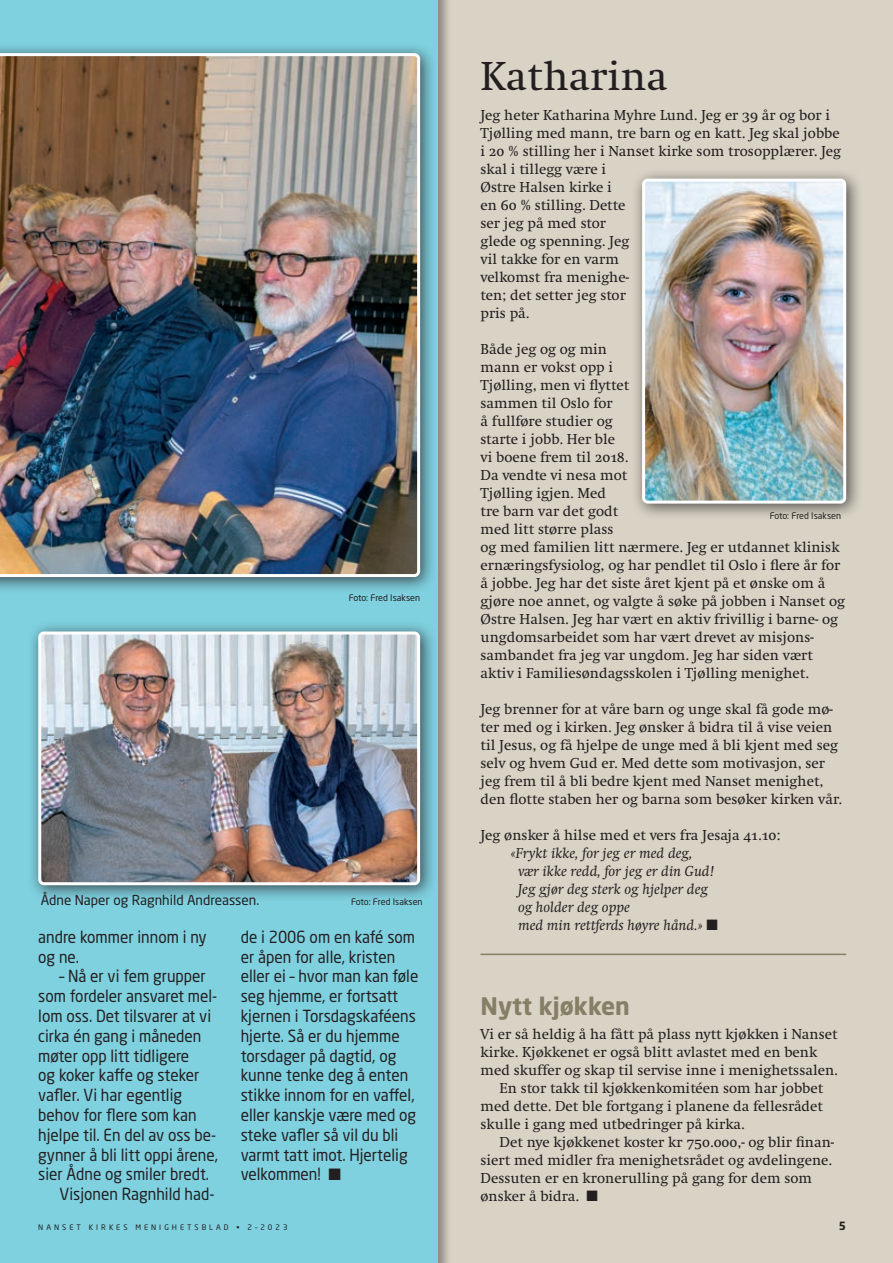
<style>
.page{position:relative;width:893px;height:1263px;background:#d8d3c5}
.page>*{position:absolute;margin:0;border:0;box-sizing:border-box;transform-origin:0 0}
.Tekst{font:42px "Swift POW";color:#231f20}
.Notis_tittel{font:700 24px "Neo Sans";color:#877e66}
.Tekst-2{font:16.5px/19.8px "Neo Sans Std";color:#231f20;scale:.93 1}
.Tekst-3{font:15px/18px "Swift POW";color:#231f20}
.Tekst_m_innrykk{font:15px/18px "Swift POW";color:#231f20;text-align:justify}
.Tekst-4{font:italic 15px "Swift POW";color:#231f20}
.Bilde{font:13.5px "Neo Sans Std";color:#231f20}
.t1{font:700 11.25px "Neo Sans";color:#231f20}
.Bilde-2{font:9px "Neo Sans Std";color:#231f20}
.t2{font:7.5px "Neo Sans Std";letter-spacing:.4em;color:#231f20}
</style>
<div class="page">
<div style="left:0;top:0;width:452px;height:1263px;background:#231f20;opacity:.41"></div>
<div style="left:0;top:0;width:438px;height:1263px;background:#7fd1e0"></div>
<div style="left:27px;top:620px;width:410px;height:282px;background:#231f20;opacity:.75"></div>
<img style="left:42px;top:635px;width:374px;height:246px">
<div style="left:38px;top:631px;width:382px;height:254px;border:3px solid #fff;border-radius:4px"></div>
<div style="left:0;top:42px;width:437px;height:552px;background:#231f20;opacity:.75"></div>
<img style="left:0;top:53px;width:420px;height:524px">
<div style="left:631px;top:167px;width:232px;height:353px;background:#231f20;opacity:.75"></div>
<img style="left:646px;top:183px;width:196px;height:317px">
<div style="left:642px;top:179px;width:204px;height:325px;border:3px solid #fff;border-radius:4px"></div>
<hr style="left:480px;top:954px;width:366px;height:1px;background:#877e66">
<p class="Bilde-2" style="left:349px;top:593px;width:73px">Foto: Fred Isaksen</p>
<p class="Bilde" style="left:41px;top:891px;width:220px">Ådne Naper og Ragnhild Andreassen.</p>
<p class="Bilde-2" style="left:351px;top:896px;width:73px">Foto: Fred Isaksen</p>
<p class="Tekst-2" style="left:38px;top:926px;width:183px">andre kommer innom i ny og ne.</p>
<p class="Tekst-2" style="left:38px;top:966px;width:195px;text-indent:21px">– Nå er vi fem grupper som fordeler ansvaret mel&shy;lom oss. Det tilsvarer at vi cirka én gang i måneden møter opp litt tidligere<br>og koker kaffe og steker vafler. Vi har egentlig behov for flere som kan hjelpe til. En del av oss be&shy;gynner å bli litt oppi årene, sier Ådne og smiler bredt.</p>
<p class="Tekst-2" style="left:60px;top:1184px;width:168px">Visjonen Ragnhild had-</p>
<p class="Tekst-2" style="left:241px;top:926px;width:193px">de i 2006 om en kafé som er åpen for alle, kristen eller ei – hvor man kan føle seg hjemme, er fortsatt kjernen i Torsdagskaféens hjerte. Så er du hjemme torsdager på dagtid, og kunne tenke deg å enten stikke innom for en vaffel, eller kanskje være med og steke vafler så vil du bli varmt tatt imot. Hjertelig velkommen! ■</p>
<p class="Tekst" style="left:480px;top:51px;width:189px">Katharina</p>
<p class="Tekst-3" style="left:480px;top:106px;width:362px">Jeg heter Katharina Myhre Lund. Jeg er 39 år og bor i<br>Tjølling med mann, tre barn og en katt. Jeg skal jobbe i 20 % stilling her i Nanset kirke som trosopplærer. Jeg skal i tillegg være i<br>Østre Halsen kirke i<br>en 60 % stilling. Dette<br>ser jeg på med stor<br>glede og spenning. Jeg<br>vil takke for en varm<br>velkomst fra menighe-<br>ten; det setter jeg stor<br>pris på.</p>
<p class="Tekst-3" style="left:480px;top:340px;width:366px">Både jeg og og min<br>mann er vokst opp i<br>Tjølling, men vi flyttet<br>sammen til Oslo for<br>å fullføre studier og<br>starte i jobb. Her ble<br>vi boene frem til 2018.<br>Da vendte vi nesa mot<br>Tjølling igjen. Med<br>tre barn var det godt<br>med litt større plass<br>og med familien litt nærmere. Jeg er utdannet klinisk ernæringsfysiolog, og har pendlet til Oslo i flere år for å jobbe. Jeg har det siste året kjent på et ønske om å gjøre noe annet, og valgte å søke på jobben i Nanset og Østre Halsen. Jeg har vært en aktiv frivillig i barne- og ungdomsarbeidet som har vært drevet av misjons&shy;sambandet fra jeg var ungdom. Jeg har siden vært aktiv i Familiesøndagsskolen i Tjølling menighet.</p>
<p class="Tekst-3" style="left:480px;top:700px;width:363px">Jeg brenner for at våre barn og unge skal få gode mø&shy;ter med og i kirken. Jeg ønsker å bidra til å vise veien til Jesus, og få hjelpe de unge med å bli kjent med seg selv og hvem Gud er. Med dette som motivasjon, ser jeg frem til å bli bedre kjent med Nanset menighet, den flotte staben her og barna som besøker kirken vår.</p>
<p class="Tekst-3" style="left:480px;top:826px;width:301px">Jeg ønsker å hilse med et vers fra Jesaja 41.10:</p>
<p class="Tekst-4" style="left:510px;top:844px;width:183px">«Frykt ikke, for jeg er med deg,</p>
<p class="Tekst-4" style="left:518px;top:862px;width:197px">vær ikke redd, for jeg er din Gud!</p>
<p class="Tekst-4" style="left:518px;top:880px;width:191px">Jeg gjør deg sterk og hjelper deg</p>
<p class="Tekst-4" style="left:518px;top:898px;width:113px">og holder deg oppe</p>
<p class="Tekst-4" style="left:518px;top:916px;width:200px">med min rettferds høyre hånd.» ■</p>
<p class="Bilde-2" style="left:770px;top:510px;width:73px">Foto: Fred Isaksen</p>
<p class="Notis_tittel" style="left:480px;top:991px;width:151px">Nytt kjøkken</p>
<p class="Tekst-3" style="left:480px;top:1025px;width:359px">Vi er så heldig å ha fått på plass nytt kjøkken i Nanset kirke. Kjøkkenet er også blitt avlastet med en benk med skuffer og skap til servise inne i menighetssalen.</p>
<p class="Tekst_m_innrykk" style="left:480px;top:1079px;width:344px;text-indent:19px">En stor takk til kjøkkenkomitéen som har jobbet med dette. Det ble fortgang i planene da fellesrådet skulle i gang med utbedringer på kirka.</p>
<p class="Tekst_m_innrykk" style="left:480px;top:1133px;width:355px;text-align:left;text-indent:19px">Det nye kjøkkenet koster kr 750.000,- og blir finan&shy;siert med midler fra menighetsrådet og avdelingene.<br>Dessuten er en kronerulling på gang for dem som ønsker å bidra. ■</p>
<p class="t2" style="left:38px;top:1222px;width:251px">NANSET KIRKES MENIGHETSBLAD • 2–2023</p>
<p class="t1" style="left:839px;top:1218px;width:9px">5</p>
</div>
